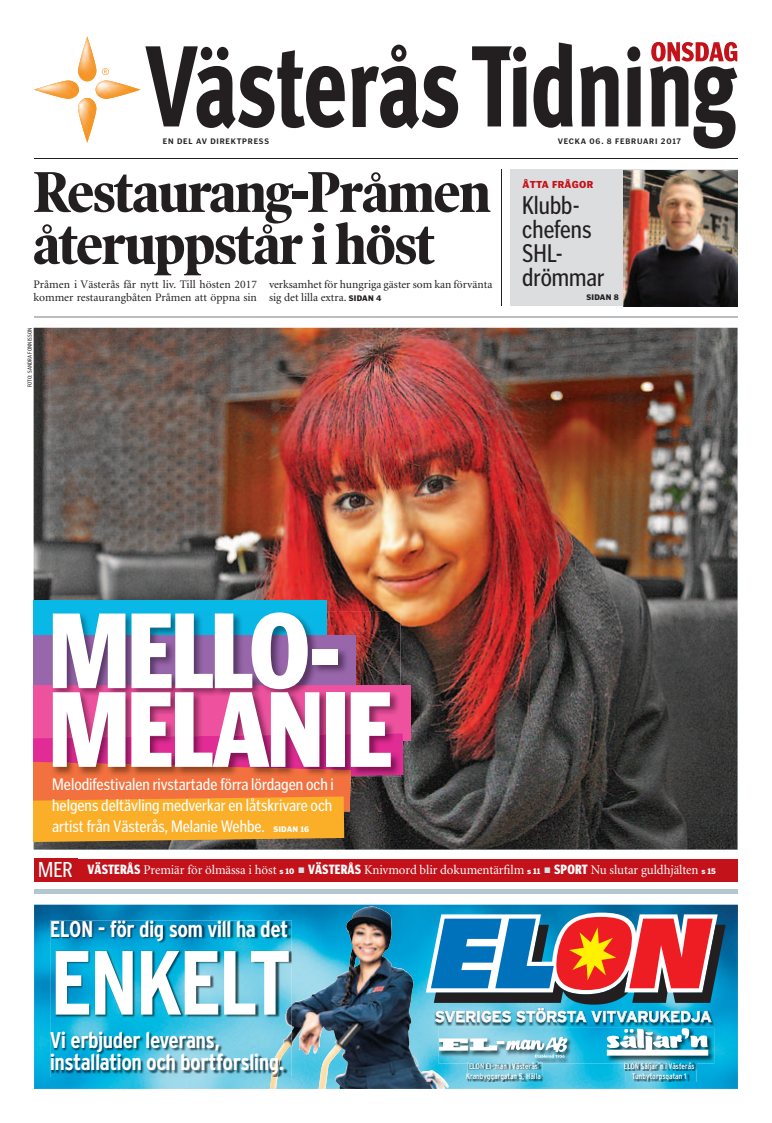
<style>
.page{position:relative;width:772px;height:1123px;background:#fff}
.page>*{position:absolute;margin:0;border:0;box-sizing:border-box;transform-origin:0 0}
.t1{font:900 condensed 105.8px/78.7px "Poynter Gothic Text";letter-spacing:-.03em;color:#fff}
.t2{font:700 condensed 90.8px "Interstate";letter-spacing:-.045em;color:#fff}
.t3{font:700 58.1px/52px "Poynter OS Display Narrow";letter-spacing:-.015em;color:#231f20}
.t4{font:condensed 26px/24px "Poynter Gothic Text";color:#231f20}
.t5{font:700 condensed 22.7px/22.7px "Interstate";letter-spacing:-.025em;color:#fff}
.t6{font:condensed 17px/21px "Poynter Gothic Text";color:#fff;text-align:justify}
.t7{font:700 15.5px "Interstate";letter-spacing:-.015em;color:#fff}
.t8{font:13.2px "Minion";letter-spacing:-.005em;color:#fff}
.t9{font:11.5px/13px "Minion";color:#231f20}
.t10{font:900 10px "Poynter Gothic Text";letter-spacing:.025em;color:#c4121a}
.t11{font:condensed 8px/10px "Interstate";letter-spacing:.005em;color:#fff;text-align:center}
.t12{font:700 8px "Poynter Gothic Text";letter-spacing:.1em;color:#231f20}
.t13{font:900 8px "Poynter Gothic Text";letter-spacing:.025em;color:#231f20}
.t14{font:condensed 6px "Poynter Gothic Text";letter-spacing:.025em;color:#231f20}
.s1{font-family:"Poynter Gothic Text";font-weight:900;font-size:8px}
.s2{font-weight:900;font-stretch:normal;font-size:8px}
.s3{font-family:"Poynter Gothic Text";font-stretch:condensed;font-size:22px}
.s4{font-family:"Poynter Gothic Text";font-weight:900;font-stretch:condensed}
</style>
<div class="page">
<svg style="left:580px;top:66px;width:38px;height:60px"></svg>
<svg style="left:627px;top:46px;width:13px;height:80px"></svg>
<svg style="left:351px;top:45px;width:107px;height:84px"></svg>
<svg style="left:472px;top:42px;width:100px;height:86px"></svg>
<svg style="left:65px;top:46px;width:279px;height:83px"></svg>
<img style="left:34px;top:81px;width:45px;height:18px">
<img style="left:95px;top:81px;width:45px;height:18px">
<img style="left:78px;top:36px;width:18px;height:45px">
<img style="left:78px;top:98px;width:18px;height:45px">
<svg style="left:650px;top:42px;width:86px;height:107px"></svg>
<div style="left:34px;top:858px;width:703px;height:23px;background:#c4121a"></div>
<img style="left:34px;top:881px;width:44px;height:1px">
<hr style="left:34px;top:889px;width:702px;height:4px;background:#b2c7d2">
<hr style="left:34px;top:158px;width:703px;height:1px;background:#231f20">
<div style="left:510px;top:170px;width:227px;height:136px;background:#dcdddf"></div>
<img style="left:623px;top:170px;width:114px;height:136px">
<hr style="left:34px;top:316px;width:703px;height:2px;background:#bcbdc0">
<hr style="left:501px;top:169px;width:1px;height:137px;background:#231f20">
<img style="left:34px;top:328px;width:703px;height:521px">
<div style="left:24px;top:600px;width:302px;height:42px;background:#08b8e6"></div>
<div style="left:24px;top:636px;width:331px;height:55px;background:#9766ab"></div>
<div style="left:24px;top:685px;width:386px;height:55px;background:#ee529e"></div>
<svg style="left:33px;top:733px;width:370px;height:109px;background:#d68433"></svg>
<img style="left:326px;top:611px;width:74px;height:165px">
<img style="left:51px;top:613px;width:275px;height:23px">
<img style="left:53px;top:636px;width:302px;height:49px">
<img style="left:51px;top:685px;width:349px;height:48px">
<img style="left:51px;top:733px;width:349px;height:42px">
<img style="left:51px;top:762px;width:299px;height:14px">
<div style="left:13px;top:405px;width:20px;height:445px;background:#fff"></div>
<img style="left:34px;top:904px;width:703px;height:184px">
<img style="left:467px;top:1063px;width:75px;height:19px">
<img style="left:469px;top:1064px;width:68px;height:4px">
<img style="left:624px;top:1064px;width:72px;height:18px">
<img style="left:624px;top:1063px;width:69px;height:7px">
<img style="left:434px;top:1022px;width:279px;height:3px">
<svg style="left:425px;top:912px;width:300px;height:110px;background:#787a8d"></svg>
<img style="left:438px;top:1027px;width:275px;height:36px">
<img style="left:469px;top:1062px;width:68px;height:2px">
<img style="left:469px;top:1063px;width:62px;height:1px">
<img style="left:624px;top:1062px;width:51px;height:1px">
<svg style="left:439px;top:1036px;width:128px;height:21px"></svg>
<svg style="left:606px;top:1028px;width:101px;height:27px"></svg>
<img style="left:291px;top:906px;width:78px;height:182px">
<img style="left:50px;top:920px;width:241px;height:157px">
<img style="left:271px;top:1004px;width:20px;height:73px">
<p class="t12" style="left:163px;top:138px;width:107px">EN DEL AV DIREKTPRESS</p>
<p class="t12" style="left:557px;top:138px;width:125px">VECKA 06. 8 FEBRUARI 2017</p>
<h3 class="t3" style="left:34px;top:171px;width:458px">Restaurang-Pråmen återuppstår i höst</h3>
<p class="t9" style="left:34px;top:279px;width:225px">Pråmen i Västerås får nytt liv. Till hösten 2017 kommer restaurangbåten Pråmen att öppna sin</p>
<p class="t9" style="left:269px;top:279px;width:225px">verksamhet för hungriga gäster som kan förvänta sig det lilla extra. <span class="s1">SIDAN 4</span></p>
<p class="t14" style="left:27px;top:387px;width:61px;rotate:-90deg">FOTO: SANDRA FONNISSON</p>
<p class="t10" style="left:522px;top:181px;width:72px">ÅTTA FRÅGOR</p>
<h3 class="t4" style="left:522px;top:194px;width:84px">Klubb&shy;chefens<br>SHL&shy;drömmar</h3>
<p class="t13" style="left:586px;top:294px;width:34px">SIDAN 8</p>
<h1 class="t1" style="left:48px;top:619px;width:346px">MELLO-<br>MELANIE</h1>
<h3 class="t6" style="left:52px;top:774px;width:283px">Melodifestivalen rivstartade förra lördagen och i helgens deltävling medverkar en låtskrivare och artist från Västerås, Melanie Wehbe. <span class="s2">SIDAN 16</span></h3>
<p class="t8" style="left:38px;top:865px;width:678px"><span class="s3">MER</span> <span class="s4">VÄSTERÅS</span> Premiär för ölmässa i höst <span class="s1">s 10</span> <span class="s4">VÄSTERÅS</span> Knivmord blir dokumentärfilm <span class="s1">s 11</span> <span class="s4">SPORT</span> Nu slutar guldhjälten <span class="s1">s 15</span></p>
<h3 class="t5" style="left:50px;top:920px;width:240px">ELON - för dig som vill ha det</h3>
<h2 class="t2" style="left:50px;top:948px;width:242px">ENKELT</h2>
<h3 class="t5" style="left:50px;top:1030px;width:236px">Vi erbjuder leverans, installation och bortforsling.</h3>
<h3 class="t7" style="left:434px;top:1011px;width:278px">SVERIGES STÖRSTA VITVARUKEDJA</h3>
<p class="t11" style="left:466px;top:1060px;width:76px">ELON El–man i Västerås<br>Kranbyggargatan 5, Hälla</p>
<p class="t11" style="left:623px;top:1060px;width:72px">ELON Säljar´n i Västerås<br>Tunbytorpsgatan 1</p>
</div>
